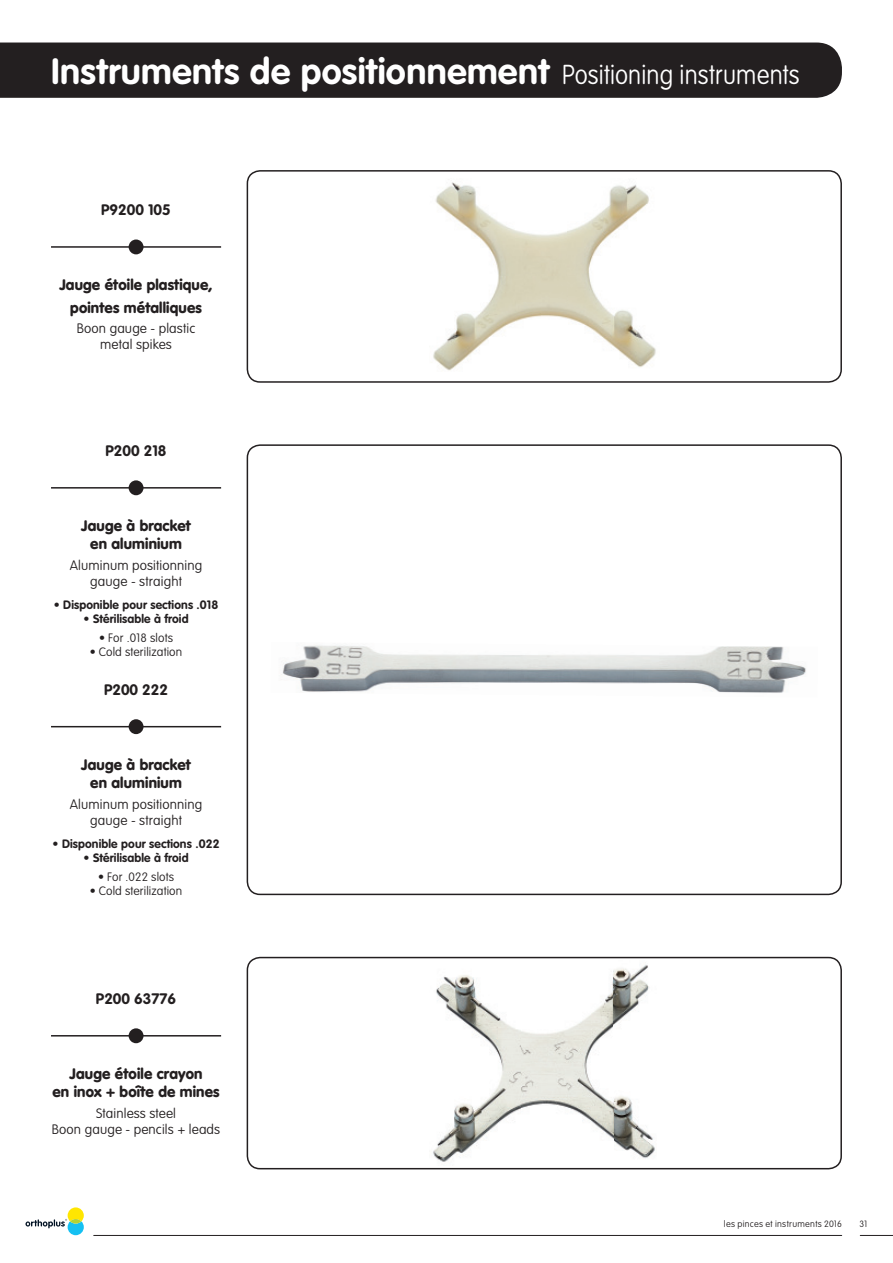
<style>
.page{position:relative;width:893px;height:1263px;background:#fff}
.page>*{position:absolute;margin:0;border:0;box-sizing:border-box;transform-origin:0 0}
.t1{font:700 36px "VAG Rounded LT Pro";letter-spacing:.01em;color:#fff}
.t2{font:100 27px "VAG Rounded LT Pro";letter-spacing:.005em;color:#fff;scale:.9 1}
.t3{font:900 15px/18px "VAG Rounded LT Pro";letter-spacing:.01em;color:#231f20;text-align:center}
.t4{font:700 15px "VAG Rounded LT Pro";color:#231f20}
.t5{font:100 13.5px/16.2px "VAG Rounded LT Pro";letter-spacing:.01em;color:#231f20;text-align:center}
.t6{font:700 12px "VAG Rounded LT Pro";letter-spacing:.01em;color:#231f20}
.t7{font:100 12px "VAG Rounded LT Pro";letter-spacing:.01em;color:#231f20}
.t8{font:100 9px "VAG Rounded LT Pro";letter-spacing:.035em;color:#231f20}
</style>
<div class="page">
<svg style="left:26px;top:1207px;width:58px;height:28px"></svg>
<hr style="left:94px;top:1235px;width:748px;height:1px;background:#231f20">
<hr style="left:860px;top:1235px;width:33px;height:1px;background:#231f20">
<div style="left:0;top:43px;width:842px;height:55px;background:#231f20"></div>
<hr style="left:51px;top:1035px;width:170px;height:1px;background:#231f20">
<div style="left:129px;top:1028px;width:15px;height:15px;background:#231f20;border-radius:50%"></div>
<img style="left:433px;top:964px;width:222px;height:198px">
<div style="left:247px;top:957px;width:595px;height:212px;border:2px solid #231f20;border-radius:13px"></div>
<hr style="left:51px;top:487px;width:170px;height:2px;background:#231f20">
<div style="left:129px;top:480px;width:15px;height:15px;background:#231f20;border-radius:50%"></div>
<hr style="left:51px;top:726px;width:170px;height:1px;background:#231f20">
<div style="left:129px;top:719px;width:15px;height:15px;background:#231f20;border-radius:50%"></div>
<img style="left:281px;top:645px;width:525px;height:48px">
<div style="left:247px;top:444px;width:595px;height:451px;border:2px solid #231f20;border-radius:13px"></div>
<img style="left:433px;top:182px;width:223px;height:189px">
<div style="left:247px;top:170px;width:595px;height:213px;border:2px solid #231f20;border-radius:13px"></div>
<hr style="left:51px;top:246px;width:170px;height:2px;background:#231f20">
<div style="left:129px;top:239px;width:15px;height:15px;background:#231f20;border-radius:50%"></div>
<h1 class="t1" style="left:51px;top:56px;width:500px">Instruments de positionnement</h1>
<h2 class="t2" style="left:562px;top:63px;width:265px">Positioning instruments</h2>
<p class="t4" style="left:101px;top:203px;width:71px">P9200 105</p>
<p class="t3" style="left:59px;top:275px;width:155px;line-height:22.2px">Jauge étoile plastique, pointes métalliques</p>
<p class="t5" style="left:77px;top:321px;width:120px">Boon gauge - plastic metal spikes</p>
<p class="t4" style="left:106px;top:444px;width:62px">P200 218</p>
<p class="t3" style="left:81px;top:518px;width:111px">Jauge à bracket en aluminium</p>
<p class="t5" style="left:70px;top:558px;width:134px">Aluminum positionning gauge - straight</p>
<p class="t6" style="left:54px;top:599px;width:166px">• Disponible pour sections .018</p>
<p class="t6" style="left:84px;top:614px;width:107px">• Stérilisable à froid</p>
<p class="t7" style="left:99px;top:632px;width:75px">• For .018 slots</p>
<p class="t7" style="left:90px;top:647px;width:94px">• Cold sterilization</p>
<p class="t4" style="left:104px;top:683px;width:66px">P200 222</p>
<p class="t3" style="left:81px;top:757px;width:111px">Jauge à bracket en aluminium</p>
<p class="t5" style="left:70px;top:797px;width:134px">Aluminum positionning gauge - straight</p>
<p class="t6" style="left:53px;top:838px;width:169px">• Disponible pour sections .022</p>
<p class="t6" style="left:84px;top:853px;width:107px">• Stérilisable à froid</p>
<p class="t7" style="left:98px;top:871px;width:78px">• For .022 slots</p>
<p class="t7" style="left:90px;top:886px;width:94px">• Cold sterilization</p>
<p class="t4" style="left:96px;top:992px;width:82px">P200 63776</p>
<p class="t3" style="left:52px;top:1066px;width:169px">Jauge étoile crayon<br>en inox + boîte de mines</p>
<p class="t5" style="left:52px;top:1106px;width:170px">Stainless steel<br>Boon gauge - pencils + leads</p>
<p class="t8" style="left:724px;top:1220px;width:120px">les pinces et instruments 2016</p>
<p class="t8" style="left:860px;top:1220px;width:9px">31</p>
</div>
